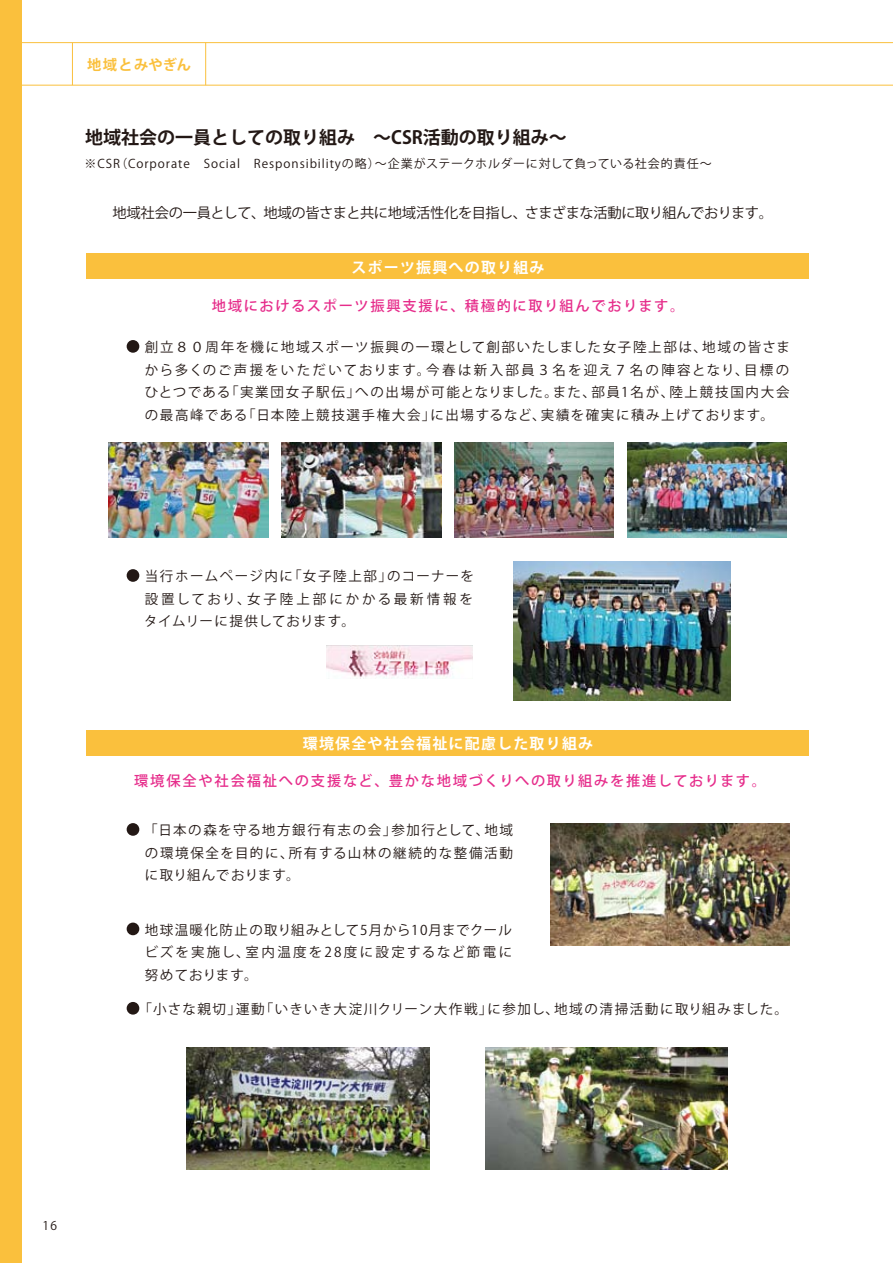
<style>
.page{position:relative;width:893px;height:1263px;background:#fff}
.page>*{position:absolute;margin:0;border:0;box-sizing:border-box;transform-origin:0 0}
.t1{font:700 18px "Koz Go Pro";color:#231815}
.t2{font:700 15px "Koz Go Pro";letter-spacing:.08em;color:#fff}
.t3{font:500 14.25px "Koz Go Pro";letter-spacing:.12em;color:#e62d8b}
.t4{font:14.25px "Koz Go Pro";letter-spacing:-.03em;color:#231815}
.t5{font:700 14.25px "Koz Go Pro";letter-spacing:.05em;color:#fac03d}
.t6{font:13.5px/22.5px "Koz Go Pro";letter-spacing:.12em;color:#231815;text-align:justify}
.t7{font:12px "Koz Go Pro";letter-spacing:.08em;color:#231815}
</style>
<div class="page">
<hr style="left:0;top:42px;width:893px;height:1px;background:#fac03d">
<hr style="left:0;top:85px;width:893px;height:1px;background:#fac03d">
<hr style="left:72px;top:43px;width:1px;height:42px;background:#fac03d">
<hr style="left:205px;top:43px;width:1px;height:42px;background:#fac03d">
<div style="left:0;top:0;width:21px;height:1263px;background:#fac03d"></div>
<img style="left:187px;top:1047px;width:242px;height:122px">
<img style="left:485px;top:1047px;width:243px;height:122px">
<img style="left:550px;top:824px;width:240px;height:121px">
<div style="left:127px;top:340px;width:12px;height:13px;background:#231815;border-radius:50%"></div>
<div style="left:127px;top:569px;width:12px;height:13px;background:#231815;border-radius:50%"></div>
<div style="left:127px;top:1002px;width:12px;height:12px;background:#231815;border-radius:50%"></div>
<div style="left:127px;top:922px;width:12px;height:13px;background:#231815;border-radius:50%"></div>
<div style="left:127px;top:823px;width:12px;height:13px;background:#231815;border-radius:50%"></div>
<div style="left:86px;top:254px;width:723px;height:25px;background:#fac03d"></div>
<div style="left:86px;top:730px;width:723px;height:25px;background:#fac03d"></div>
<img style="left:513px;top:561px;width:218px;height:139px">
<img style="left:109px;top:443px;width:159px;height:95px">
<img style="left:282px;top:443px;width:159px;height:95px">
<img style="left:454px;top:443px;width:160px;height:95px">
<img style="left:627px;top:443px;width:160px;height:95px">
<img style="left:327px;top:646px;width:145px;height:32px">
<p class="t5" style="left:87px;top:56px;width:106px">地域とみやぎん</p>
<p class="t1" style="left:85px;top:126px;width:483px">地域社会の一員としての取り組み　～CSR活動の取り組み～</p>
<p class="t7" style="left:85px;top:156px;width:629px">※CSR（Corporate　Social　Responsibilityの略）～企業がステークホルダーに対して負っている社会的責任～</p>
<p class="t4" style="left:98px;top:203px;width:676px">　地域社会の一員として、地域の皆さまと共に地域活性化を目指し、さまざまな活動に取り組んでおります。</p>
<p class="t2" style="left:351px;top:258px;width:195px">スポーツ振興への取り組み</p>
<p class="t3" style="left:212px;top:297px;width:474px">地域におけるスポーツ振興支援に、積極的に取り組んでおります。</p>
<p class="t6" style="left:145px;top:336px;width:647px">創立８０周年を機に地域スポーツ振興の一環として創部いたしました女子陸上部は、地域の皆さまから多くのご声援をいただいております。今春は新入部員３名を迎え７名の陣容となり、目標のひとつである「実業団女子駅伝」への出場が可能となりました。また、部員1名が、陸上競技国内大会の最高峰である「日本陸上競技選手権大会」に出場するなど、実績を確実に積み上げております。</p>
<p class="t6" style="left:144px;top:565px;width:331px">当行ホームページ内に「女子陸上部」のコーナーを設置しており、女子陸上部にかかる最新情報をタイムリーに提供しております。</p>
<p class="t2" style="left:303px;top:734px;width:292px">環境保全や社会福祉に配慮した取り組み</p>
<p class="t3" style="left:118px;top:772px;width:649px">　環境保全や社会福祉への支援など、豊かな地域づくりへの取り組みを推進しております。</p>
<p class="t6" style="left:144px;top:819px;width:370px">「日本の森を守る地方銀行有志の会」参加行として、地域の環境保全を目的に、所有する山林の継続的な整備活動に取り組んでおります。</p>
<p class="t6" style="left:145px;top:919px;width:369px">地球温暖化防止の取り組みとして5月から10月までクールビズを実施し、室内温度を28度に設定するなど節電に努めております。</p>
<p class="t6" style="left:138px;top:998px;width:651px">「小さな親切」運動「いきいき大淀川クリーン大作戦」に参加し、地域の清掃活動に取り組みました。</p>
<p class="t7" style="left:43px;top:1218px;width:16px">16</p>
</div>
